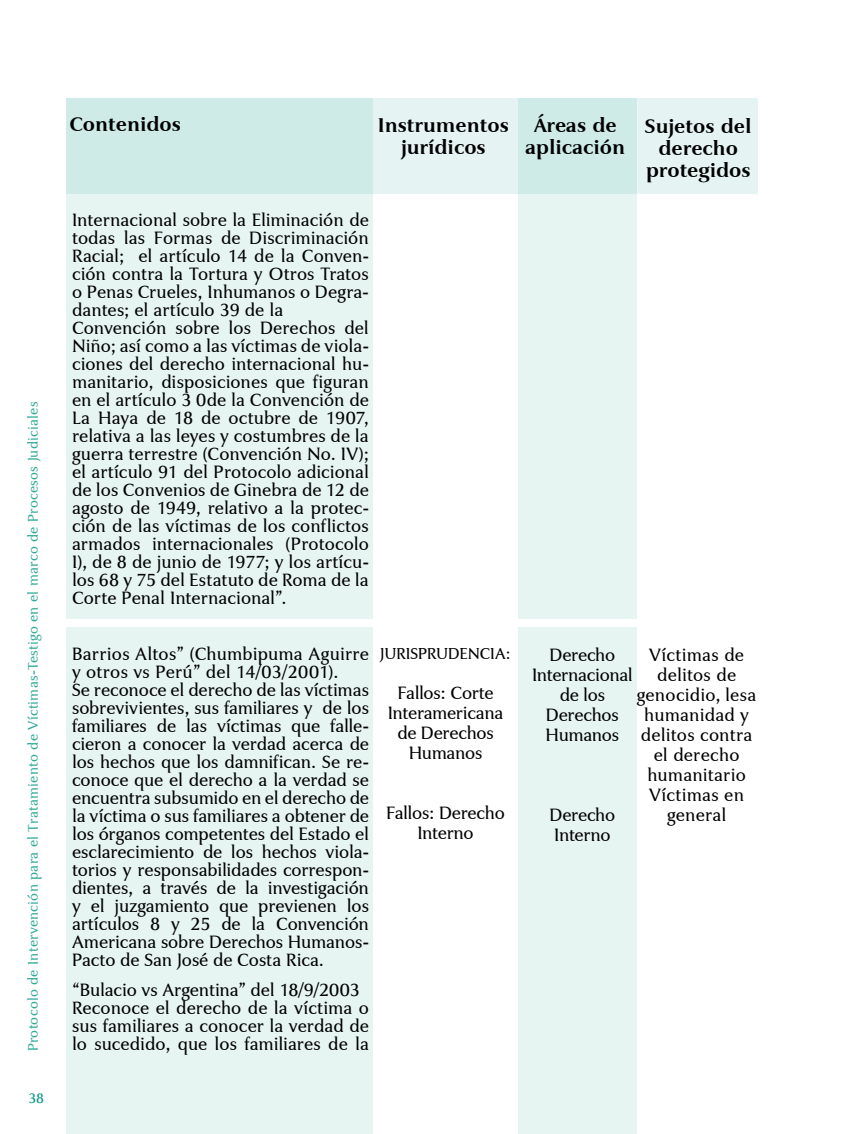
<style>
.page{position:relative;width:851px;height:1134px;background:#fff}
.page>*{position:absolute;margin:0;border:0;box-sizing:border-box;transform-origin:0 0}
.t1{font:20px/22px "Jaguar JC Bold";color:#000;text-align:center}
.t2{font:18px/18px "Jaguar JC Book";color:#000}
.t3{font:18px/20px "Jaguar JC Book";letter-spacing:-.02em;color:#000;text-align:center}
.t4{font:16px "Jaguar JC Book";color:#000}
.t5{font:14px "Jaguar JC Book";letter-spacing:.02em;color:#3a9}
.t6{font:14px "Jaguar JC Book";color:#009580}
</style>
<div class="page">
<div style="left:518px;top:98px;width:119px;height:1036px;background:#e6f4f2"></div>
<div style="left:66px;top:98px;width:306px;height:1036px;background:#e6f4f2"></div>
<div style="left:373px;top:98px;width:144px;height:95px;background:#e5f4f2"></div>
<div style="left:640px;top:98px;width:117px;height:95px;background:#e5f4f2"></div>
<div style="left:518px;top:98px;width:119px;height:95px;background:#ceebe7"></div>
<div style="left:66px;top:98px;width:306px;height:95px;background:#ceebe7"></div>
<div style="left:58px;top:619px;width:713px;height:8px;background:#fff"></div>
<p class="t5" style="left:25px;top:1051px;width:651px;rotate:-90deg">Protocolo de Intervención para el Tratamiento de Víctimas-Testigo en el marco de Procesos Judiciales</p>
<p class="t6" style="left:28px;top:1090px;width:17px">38</p>
<p class="t1" style="left:69px;top:114px;width:113px">Contenidos</p>
<p class="t1" style="left:378px;top:114px;width:132px">Instrumentos jurídicos</p>
<p class="t1" style="left:525px;top:114px;width:101px">Áreas de aplicación</p>
<p class="t1" style="left:645px;top:116px;width:108px">Sujetos del derecho protegidos</p>
<p class="t2" style="left:72px;top:211px;width:298px">Internacional sobre la Eliminación de todas las Formas de Discriminación Racial; el artículo 14 de la Conven&shy;ción contra la Tortura y Otros Tratos o Penas Crueles, Inhumanos o Degra&shy;dantes; el artículo 39 de la Convención sobre los Derechos del Niño; así como a las víctimas de viola&shy;ciones del derecho internacional hu&shy;manitario, disposiciones que figuran en el artículo 3 0de la Convención de La Haya de 18 de octubre de 1907, relativa a las leyes y costumbres de la guerra terrestre (Convención No. IV); el artículo 91 del Protocolo adicional de los Convenios de Ginebra de 12 de agosto de 1949, relativo a la protec&shy;ción de las víctimas de los conflictos armados internacionales (Protocolo I), de 8 de junio de 1977; y los artícu&shy;los 68 y 75 del Estatuto de Roma de la Corte Penal Internacional”.</p>
<p class="t2" style="left:72px;top:645px;width:298px">Barrios Altos” (Chumbipuma Aguirre y otros vs Perú” del 14/03/2001).<br>Se reconoce el derecho de las víctimas sobrevivientes, sus familiares y de los familiares de las víctimas que falle&shy;cieron a conocer la verdad acerca de los hechos que los damnifican. Se re&shy;conoce que el derecho a la verdad se encuentra subsumido en el derecho de la víctima o sus familiares a obtener de los órganos competentes del Estado el esclarecimiento de los hechos viola&shy;torios y responsabilidades correspon&shy;dientes, a través de la investigación y el juzgamiento que previenen los artículos 8 y 25 de la Convención Americana sobre Derechos Humanos-Pacto de San José de Costa Rica.</p>
<p class="t2" style="left:72px;top:981px;width:298px">“Bulacio vs Argentina” del 18/9/2003<br>Reconoce el derecho de la víctima o sus familiares a conocer la verdad de lo sucedido, que los familiares de la</p>
<p class="t4" style="left:380px;top:644px;width:132px">JURISPRUDENCIA:</p>
<p class="t3" style="left:387px;top:683px;width:117px">Fallos: Corte<br>Interamericana de Derechos<br>Humanos</p>
<p class="t2" style="left:386px;top:803px;width:120px;line-height:20px;text-align:center">Fallos: Derecho<br>Interno</p>
<p class="t2" style="left:636px;top:645px;width:121px;line-height:20px;text-align:center">Víctimas de delitos de genocidio, lesa humanidad y delitos contra el derecho humanitario<br>Víctimas en general</p>
<p class="t2" style="left:532px;top:645px;width:102px;line-height:20px;text-align:center">Derecho<br>Internacional de los<br>Derechos<br>Humanos</p>
<p class="t2" style="left:549px;top:805px;width:67px;line-height:20px">Derecho<br>Interno</p>
</div>
